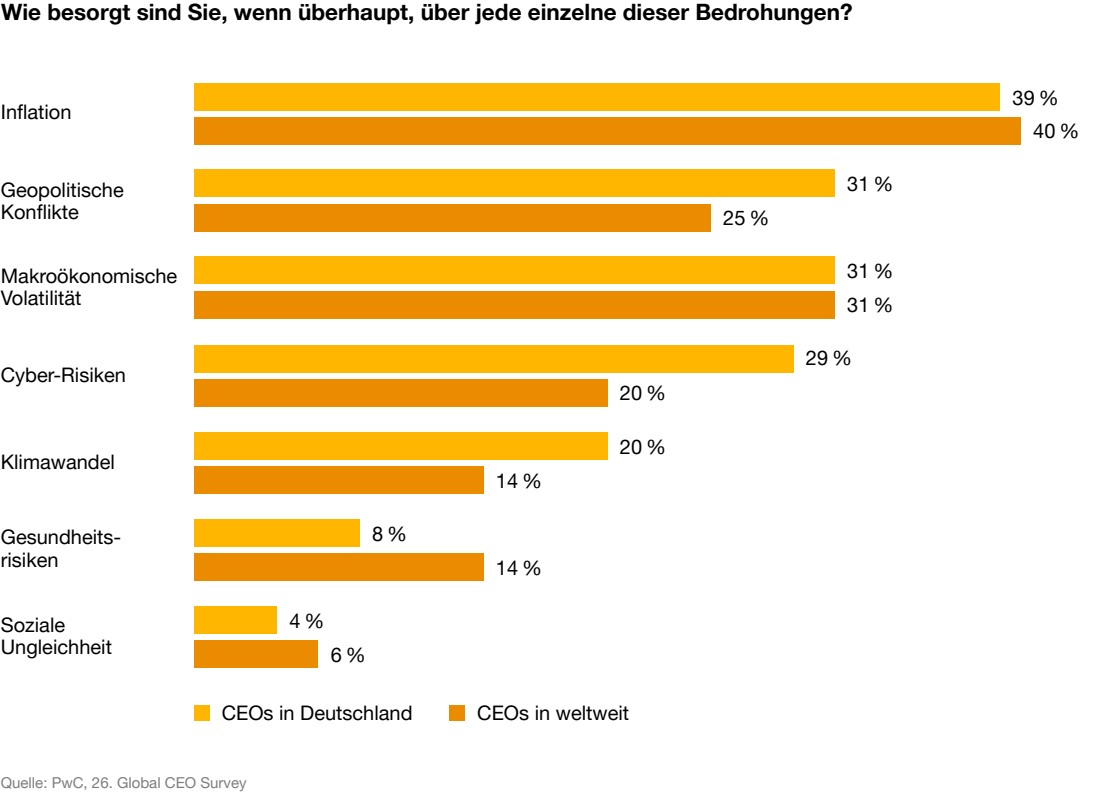
<style>
.page{position:relative;width:1107px;height:793px;background:#fff}
.page>*{position:absolute;margin:0;border:0;box-sizing:border-box;transform-origin:0 0}
.t1{font:700 22.5px "Helvetica Neue LT Pro";color:#000}
.t2{font:20px/22.5px "Helvetica Neue LT Pro";color:#000}
.t3{font:15px "Helvetica Neue LT Pro";color:#7d7d7d}
</style>
<div class="page">
<div style="left:194px;top:705px;width:15px;height:15px;background:#ffb600"></div>
<div style="left:449px;top:705px;width:15px;height:15px;background:#eb8c00"></div>
<div style="left:194px;top:640px;width:124px;height:28px;background:#eb8c00"></div>
<div style="left:194px;top:606px;width:83px;height:28px;background:#ffb600"></div>
<div style="left:194px;top:553px;width:289px;height:28px;background:#eb8c00"></div>
<div style="left:194px;top:519px;width:165px;height:28px;background:#ffb600"></div>
<div style="left:194px;top:466px;width:289px;height:28px;background:#eb8c00"></div>
<div style="left:194px;top:432px;width:413px;height:27px;background:#ffb600"></div>
<div style="left:194px;top:379px;width:413px;height:28px;background:#eb8c00"></div>
<div style="left:194px;top:345px;width:599px;height:27px;background:#ffb600"></div>
<div style="left:194px;top:290px;width:640px;height:28px;background:#eb8c00"></div>
<div style="left:194px;top:256px;width:640px;height:28px;background:#ffb600"></div>
<div style="left:194px;top:203px;width:516px;height:28px;background:#eb8c00"></div>
<div style="left:194px;top:169px;width:640px;height:28px;background:#ffb600"></div>
<div style="left:194px;top:117px;width:826px;height:28px;background:#eb8c00"></div>
<div style="left:194px;top:83px;width:805px;height:28px;background:#ffb600"></div>
<p class="t1" style="left:1px;top:-2px;width:852px">Wie besorgt sind Sie, wenn überhaupt, über jede einzelne dieser Bedrohungen?</p>
<p class="t2" style="left:1px;top:100px;width:72px">Inflation</p>
<p class="t2" style="left:1px;top:178px;width:124px">Geopolitische<br>Konflikte</p>
<p class="t2" style="left:1px;top:264px;width:178px">Makroökonomische<br>Volatilität</p>
<p class="t2" style="left:1px;top:363px;width:127px">Cyber-Risiken</p>
<p class="t2" style="left:1px;top:449px;width:116px">Klimawandel</p>
<p class="t2" style="left:1px;top:525px;width:122px">Gesundheits&shy;risiken</p>
<p class="t2" style="left:1px;top:612px;width:113px">Soziale<br>Ungleichheit</p>
<p class="t2" style="left:620px;top:381px;width:48px">20 %</p>
<p class="t2" style="left:372px;top:522px;width:37px">8 %</p>
<p class="t2" style="left:289px;top:609px;width:37px">4 %</p>
<p class="t2" style="left:330px;top:643px;width:37px">6 %</p>
<p class="t2" style="left:496px;top:469px;width:48px">14 %</p>
<p class="t2" style="left:496px;top:556px;width:48px">14 %</p>
<p class="t2" style="left:620px;top:435px;width:48px">20 %</p>
<p class="t2" style="left:222px;top:701px;width:192px">CEOs in Deutschland</p>
<p class="t2" style="left:477px;top:701px;width:153px">CEOs in weltweit</p>
<p class="t3" style="left:1px;top:773px;width:247px">Quelle: PwC, 26. Global CEO Survey</p>
<p class="t2" style="left:723px;top:206px;width:48px">25 %</p>
<p class="t2" style="left:847px;top:172px;width:48px">31 %</p>
<p class="t2" style="left:847px;top:259px;width:48px">31 %</p>
<p class="t2" style="left:847px;top:293px;width:48px">31 %</p>
<p class="t2" style="left:805px;top:346px;width:48px">29 %</p>
<p class="t2" style="left:1012px;top:86px;width:48px">39 %</p>
<p class="t2" style="left:1033px;top:119px;width:48px">40 %</p>
</div>
